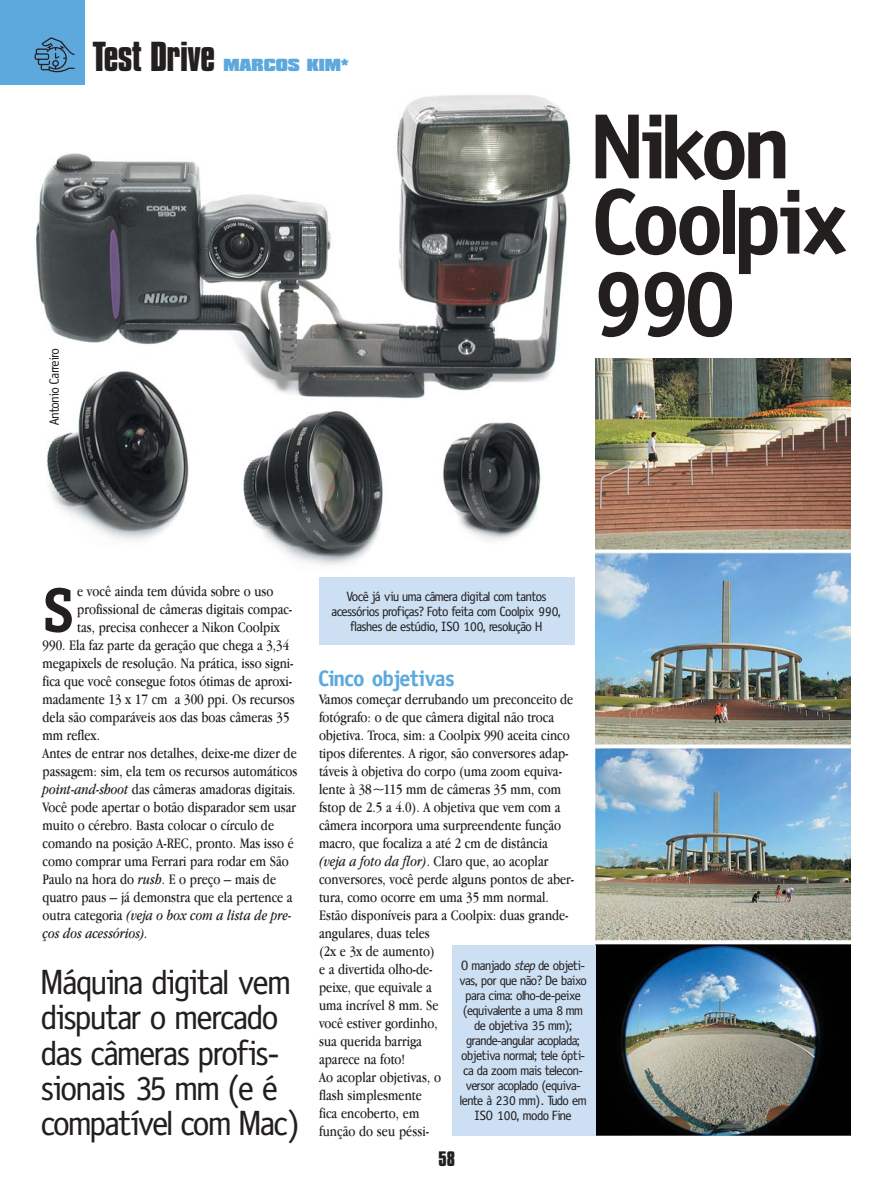
<style>
.page{position:relative;width:893px;height:1190px;background:#fff}
.page>*{position:absolute;margin:0;border:0;box-sizing:border-box;transform-origin:0 0}
.t1{font:700 93px/78.6px "Obscena";letter-spacing:-.015em;color:#231f1f}
.t2{font:700 62.4px "Oficina Serifada";color:#231f1f}
.t3{font:700 36px "Compacta BT";letter-spacing:-.015em;color:#231f1f}
.t4{font:35.25px/35.2px "Obscena";color:#231f1f}
.t5{font:700 22.5px "Obscena";color:#5da9dd}
.t6{font:700 18px "Compacta BT";color:#231f1f}
.t7{font:15px/18px "Macmania Garamond Normal";color:#231f1f}
.t8{font:italic 15px "Macmania Garamond Normal";color:#231f1f}
.t9{font:900 15px "Compacta BT";color:#5da9dd}
.t10{font:13.5px/15px "Obscena";letter-spacing:-.005em;color:#231f1f;text-align:center}
.s1{font-style:italic}
.s2{font-style:normal}
</style>
<div class="page">
<div style="left:0;top:0;width:85px;height:85px;background:#5da9dd"></div>
<svg style="left:35px;top:37px;width:40px;height:35px"></svg>
<img style="left:595px;top:358px;width:255px;height:777px">
<div style="left:451px;top:945px;width:144px;height:190px;background:#ccdff3"></div>
<img style="left:36px;top:95px;width:535px;height:470px">
<div style="left:319px;top:577px;width:255px;height:68px;background:#ccdff3"></div>
<h3 class="t3" style="left:93px;top:41px;width:124px">Test Drive</h3>
<p class="t9" style="left:223px;top:59px;width:127px">MARCOS KIM*</p>
<p class="t10" style="left:48px;top:425px;width:79px;rotate:-90deg">Antonio Carreiro</p>
<h1 class="t1" style="left:595px;top:117px;width:256px">Nikon<br>Coolpix<br>990</h1>
<h2 class="t2" style="left:43px;top:587px;width:33px">S</h2>
<p class="t7" style="left:77px;top:583px;width:198px">e você ainda tem dúvida sobre o uso</p>
<p class="t7" style="left:77px;top:601px;width:216px">profissional de câmeras digitais compac-</p>
<p class="t7" style="left:77px;top:619px;width:204px">tas, precisa conhecer a Nikon Coolpix</p>
<p class="t7" style="left:43px;top:637px;width:248px">990. Ela faz parte da geração que chega a 3,34</p>
<p class="t7" style="left:43px;top:655px;width:252px">megapixels de resolução. Na prática, isso signi-</p>
<p class="t7" style="left:43px;top:673px;width:251px">fica que você consegue fotos ótimas de aproxi-</p>
<p class="t7" style="left:43px;top:691px;width:254px">madamente 13 x 17 cm a 300 ppi. Os recursos</p>
<p class="t7" style="left:43px;top:709px;width:248px">dela são comparáveis aos das boas câmeras 35</p>
<p class="t7" style="left:43px;top:727px;width:59px">mm reflex.</p>
<p class="t7" style="left:43px;top:745px;width:256px">Antes de entrar nos detalhes, deixe-me dizer de</p>
<p class="t7" style="left:43px;top:763px;width:256px">passagem: sim, ela tem os recursos automáticos</p>
<p class="t7" style="left:43px;top:781px;width:254px"><span class="s1">point-and-shoot</span> das câmeras amadoras digitais.</p>
<p class="t7" style="left:43px;top:799px;width:255px">Você pode apertar o botão disparador sem usar</p>
<p class="t7" style="left:43px;top:817px;width:233px">muito o cérebro. Basta colocar o círculo de</p>
<p class="t7" style="left:43px;top:835px;width:253px">comando na posição A-REC, pronto. Mas isso é</p>
<p class="t7" style="left:43px;top:853px;width:248px">como comprar uma Ferrari para rodar em São</p>
<p class="t7" style="left:43px;top:871px;width:235px">Paulo na hora do <span class="s1">rush</span>. E o preço – mais de</p>
<p class="t7" style="left:43px;top:889px;width:251px">quatro paus – já demonstra que ela pertence a</p>
<p class="t8" style="left:43px;top:909px;width:250px"><span class="s2">outra categoria</span> (veja o box com a lista de pre-</p>
<p class="t8" style="left:43px;top:927px;width:107px">ços dos acessórios).</p>
<h3 class="t4" style="left:43px;top:968px;width:259px">Máquina digital vem disputar o mercado das câmeras profis&shy;sionais 35 mm (e é compatível com Mac)</h3>
<p class="t10" style="left:332px;top:590px;width:230px">Você já viu uma câmera digital com tantos acessórios profiças? Foto feita com Coolpix 990, flashes de estúdio, ISO 100, resolução H</p>
<h3 class="t5" style="left:319px;top:670px;width:138px">Cinco objetivas</h3>
<p class="t7" style="left:319px;top:691px;width:257px">Vamos começar derrubando um preconceito de fotógrafo: o de que câmera digital não troca objetiva. Troca, sim: a Coolpix 990 aceita cinco tipos diferentes. A rigor, são conversores adap&shy;táveis à objetiva do corpo (uma zoom equiva&shy;lente à 38~115 mm de câmeras 35 mm, com fstop de 2.5 a 4.0). A objetiva que vem com a câmera incorpora uma surpreendente função macro, que focaliza a até 2 cm de distância <span class="s1">(veja a foto da flor)</span>. Claro que, ao acoplar conversores, você perde alguns pontos de aber&shy;tura, como ocorre em uma 35 mm normal.<br>Estão disponíveis para a Coolpix: duas grande&shy;angulares, duas teles<br>(2x e 3x de aumento)<br>e a divertida olho-de-<br>peixe, que equivale a<br>uma incrível 8 mm. Se<br>você estiver gordinho,<br>sua querida barriga<br>aparece na foto!<br>Ao acoplar objetivas, o<br>flash simplesmente<br>fica encoberto, em<br>função do seu péssi-</p>
<p class="t10" style="left:460px;top:959px;width:129px">O manjado <span class="s1">step</span> de objeti&shy;vas, por que não? De baixo para cima: olho-de-peixe (equivalente a uma 8 mm de objetiva 35 mm); grande-angular acoplada; objetiva normal; tele ópti&shy;ca da zoom mais telecon&shy;versor acoplado (equiva&shy;lente à 230 mm). Tudo em<br>ISO 100, modo Fine</p>
<p class="t6" style="left:438px;top:1150px;width:18px">58</p>
</div>
